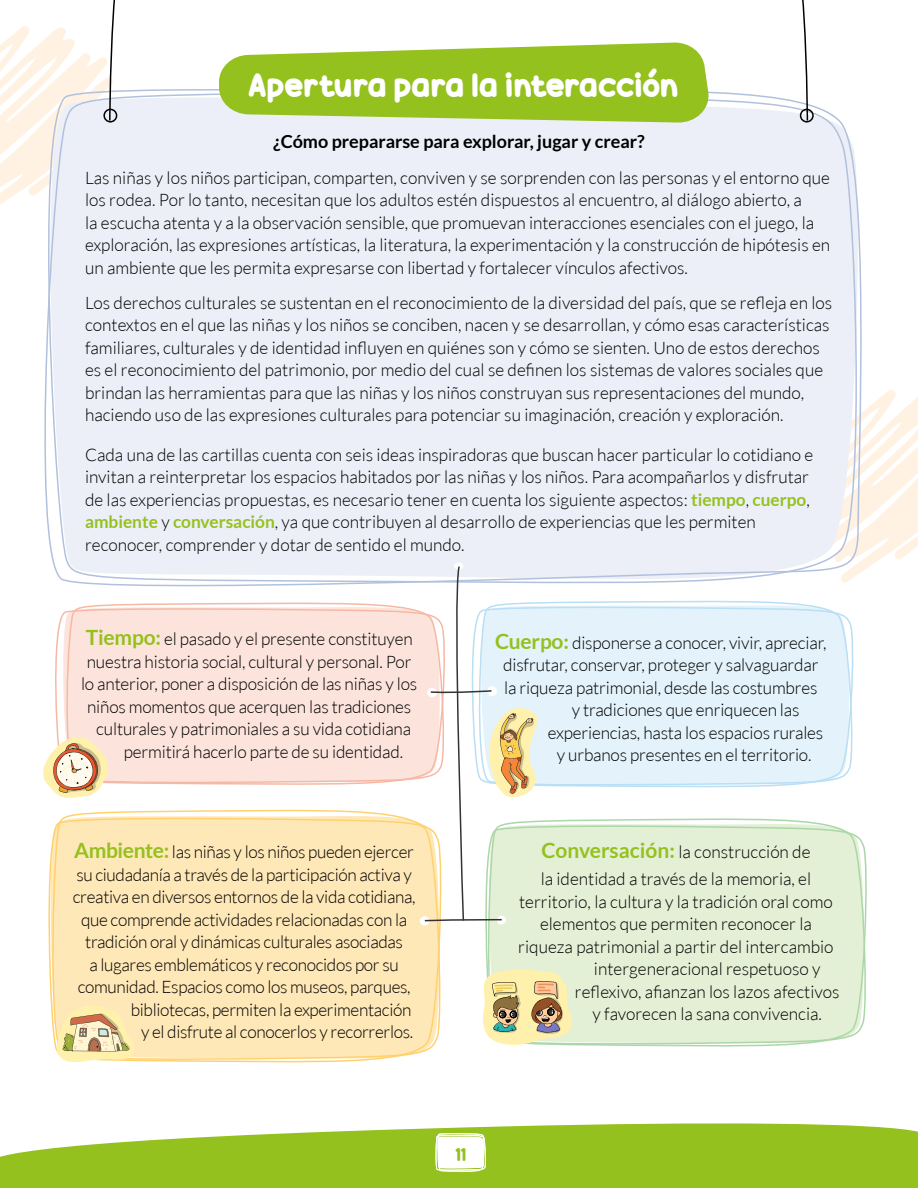
<style>
.page{position:relative;width:918px;height:1188px;background:#fff}
.page>*{position:absolute;margin:0;border:0;box-sizing:border-box;transform-origin:0 0}
.t1{font:33px "Candy Beans";letter-spacing:.015em;color:#fff}
.t2{font:700 18px "Lato";color:#000}
.t3{font:18px "Candy Beans";color:#95c11f}
.t4{font:300 17.25px/22.5px "Lato";color:#000}
.t5{font:300 17.25px "Lato";letter-spacing:-.02em;color:#000}
.s1{font-weight:700;color:#95c11f}
.s2{font-weight:700;font-size:21px;color:#95c11f}
</style>
<div class="page">
<svg style="left:871px;top:390px;width:47px;height:175px"></svg>
<svg style="left:538px;top:818px;width:280px;height:5px"></svg>
<div style="left:485px;top:823px;width:382px;height:224px;background:#e4f0d6"></div>
<svg style="left:88px;top:602px;width:306px;height:4px"></svg>
<div style="left:55px;top:606px;width:368px;height:179px;background:#fce4dd"></div>
<svg style="left:538px;top:600px;width:270px;height:5px"></svg>
<div style="left:538px;top:605px;width:316px;height:183px;background:#e4f3fb"></div>
<div style="left:44px;top:89px;width:822px;height:498px;background:#eceff7"></div>
<svg style="left:219px;top:42px;width:491px;height:81px;background:#a4c942"></svg>
<div style="left:454px;top:562px;width:9px;height:8px;background:#fff;border-radius:50%"></div>
<div style="left:800px;top:109px;width:14px;height:14px;border:2px solid #000;border-radius:50%"></div>
<svg style="left:794px;top:0;width:15px;height:122px"></svg>
<svg style="left:0;top:0;width:123px;height:220px"></svg>
<svg style="left:71px;top:809px;width:322px;height:6px"></svg>
<div style="left:48px;top:815px;width:393px;height:248px;background:#ffe8b7"></div>
<svg style="left:43px;top:737px;width:65px;height:61px"></svg>
<svg style="left:483px;top:969px;width:89px;height:78px;background:#d9cd9d"></svg>
<svg style="left:57px;top:1005px;width:78px;height:57px;background:#e9d5a2"></svg>
<div style="left:497px;top:916px;width:9px;height:9px;background:#fff;border-radius:50%"></div>
<div style="left:420px;top:916px;width:9px;height:10px;background:#fff;border-radius:50%"></div>
<svg style="left:0;top:1123px;width:918px;height:65px;background:#a3c93c"></svg>
<svg style="left:435px;top:1133px;width:52px;height:39px"></svg>
<svg style="left:423px;top:565px;width:115px;height:357px"></svg>
<h1 class="t1" style="left:249px;top:63px;width:432px">Apertura para la interacción</h1>
<p class="t2" style="left:273px;top:132px;width:373px">¿Cómo prepararse para explorar, jugar y crear?</p>
<p class="t4" style="left:85px;top:166px;width:747px">Las niñas y los niños participan, comparten, conviven y se sorprenden con las personas y el entorno que los rodea. Por lo tanto, necesitan que los adultos estén dispuestos al encuentro, al diálogo abierto, a<br>la escucha atenta y a la observación sensible, que promuevan interacciones esenciales con el juego, la exploración, las expresiones artísticas, la literatura, la experimentación y la construcción de hipótesis en un ambiente que les permita expresarse con libertad y fortalecer vínculos afectivos.</p>
<p class="t4" style="left:85px;top:292px;width:749px">Los derechos culturales se sustentan en el reconocimiento de la diversidad del país, que se refleja en los contextos en el que las niñas y los niños se conciben, nacen y se desarrollan, y cómo esas características familiares, culturales y de identidad influyen en quiénes son y cómo se sienten. Uno de estos derechos es el reconocimiento del patrimonio, por medio del cual se definen los sistemas de valores sociales que brindan las herramientas para que las niñas y los niños construyan sus representaciones del mundo, haciendo uso de las expresiones culturales para potenciar su imaginación, creación y exploración.</p>
<p class="t4" style="left:85px;top:443px;width:730px">Cada una de las cartillas cuenta con seis ideas inspiradoras que buscan hacer particular lo cotidiano e invitan a reinterpretar los espacios habitados por las niñas y los niños. Para acompañarlos y disfrutar de las experiencias propuestas, es necesario tener en cuenta los siguiente aspectos: <span class="s1">tiempo</span>, <span class="s1">cuerpo</span>, <span class="s1">ambiente</span> y <span class="s1">conversación</span>, ya que contribuyen al desarrollo de experiencias que les permiten reconocer, comprender y dotar de sentido el mundo.</p>
<p class="t4" style="left:86px;top:628px;width:328px"><span class="s2">Tiempo:</span> el pasado y el presente constituyen</p>
<p class="t4" style="left:87px;top:650px;width:326px">nuestra historia social, cultural y personal. Por</p>
<p class="t4" style="left:81px;top:673px;width:338px">lo anterior, poner a disposición de las niñas y los</p>
<p class="t4" style="left:87px;top:695px;width:326px">niños momentos que acerquen las tradiciones</p>
<p class="t4" style="left:96px;top:718px;width:316px">culturales y patrimoniales a su vida cotidiana</p>
<p class="t4" style="left:124px;top:740px;width:281px">permitirá hacerlo parte de su identidad.</p>
<p class="t5" style="left:74px;top:843px;width:341px"><span class="s2">Ambiente:</span> las niñas y los niños pueden ejercer</p>
<p class="t5" style="left:76px;top:865px;width:337px">su ciudadanía a través de la participación activa y</p>
<p class="t5" style="left:73px;top:888px;width:344px">creativa en diversos entornos de la vida cotidiana,</p>
<p class="t5" style="left:81px;top:910px;width:328px">que comprende actividades relacionadas con la</p>
<p class="t5" style="left:85px;top:933px;width:319px">tradición oral y dinámicas culturales asociadas</p>
<p class="t5" style="left:89px;top:955px;width:311px">a lugares emblemáticos y reconocidos por su</p>
<p class="t5" style="left:78px;top:978px;width:334px">comunidad. Espacios como los museos, parques,</p>
<p class="t5" style="left:131px;top:1000px;width:282px">bibliotecas, permiten la experimentación</p>
<p class="t5" style="left:141px;top:1023px;width:274px">y el disfrute al conocerlos y recorrerlos.</p>
<p class="t4" style="left:495px;top:631px;width:333px"><span class="s2">Cuerpo:</span> disponerse a conocer, vivir, apreciar,</p>
<p class="t4" style="left:503px;top:654px;width:317px">disfrutar, conservar, proteger y salvaguardar</p>
<p class="t4" style="left:504px;top:676px;width:315px">la riqueza patrimonial, desde las costumbres</p>
<p class="t4" style="left:572px;top:699px;width:229px">y tradiciones que enriquecen las</p>
<p class="t4" style="left:548px;top:721px;width:277px">experiencias, hasta los espacios rurales</p>
<p class="t4" style="left:557px;top:744px;width:256px">y urbanos presentes en el territorio.</p>
<p class="t4" style="left:541px;top:839px;width:272px;line-height:27px"><span class="s2">Conversación:</span> la construcción de la identidad a través de la memoria, el</p>
<p class="t4" style="left:519px;top:891px;width:315px">territorio, la cultura y la tradición oral como</p>
<p class="t4" style="left:540px;top:913px;width:273px">elementos que permiten reconocer la</p>
<p class="t4" style="left:518px;top:936px;width:317px">riqueza patrimonial a partir del intercambio</p>
<p class="t4" style="left:594px;top:958px;width:228px">intergeneracional respetuoso y</p>
<p class="t4" style="left:575px;top:981px;width:266px">reflexivo, afianzan los lazos afectivos</p>
<p class="t4" style="left:592px;top:1003px;width:231px">y favorecen la sana convivencia.</p>
<p class="t3" style="left:456px;top:1142px;width:12px">11</p>
</div>
